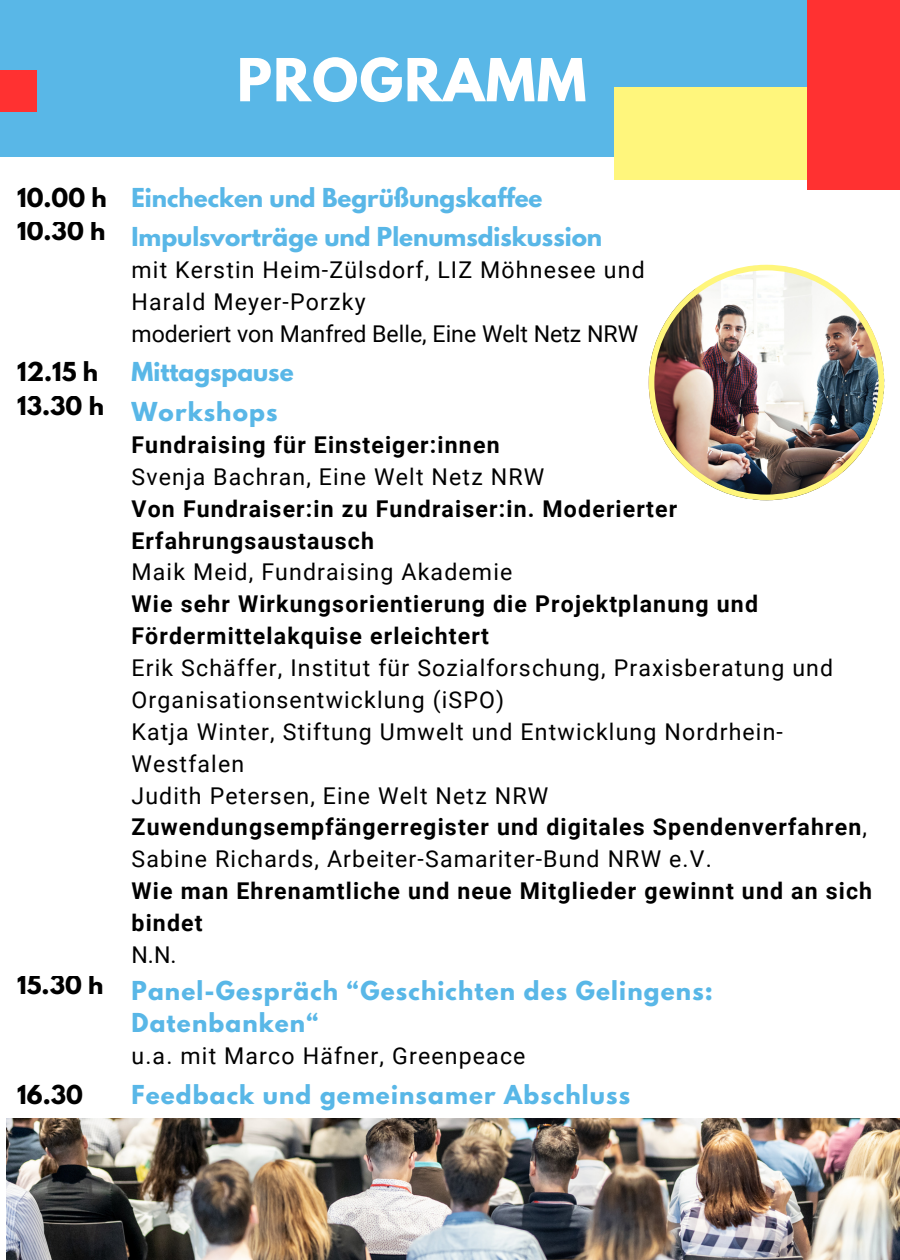
<style>
.page{position:relative;width:900px;height:1260px;background:#fff}
.page>*{position:absolute;margin:0;border:0;box-sizing:border-box;transform-origin:0 0}
.t1{font:700 52.5px "League Spartan";letter-spacing:.025em;color:#fff}
.t2{font:700 23px/32px "Roboto";letter-spacing:.05em;color:#000}
.t3{font:23px/32px "Roboto";letter-spacing:.05em;color:#000}
.t4{font:700 23px "League Spartan";letter-spacing:.05em;color:#59b7e7}
.t5{font:700 23px "League Spartan";color:#59b7e7}
.t6{font:23px "Roboto";color:#000}
.t7{font:700 23px "League Spartan";color:#000}
.s1{font-weight:400}
</style>
<div class="page">
<div style="left:0;top:0;width:900px;height:157px;background:#59b7e7"></div>
<div style="left:614px;top:87px;width:270px;height:92px;background:#fff67c"></div>
<div style="left:808px;top:0;width:92px;height:190px;background:#ff3131"></div>
<div style="left:0;top:71px;width:37px;height:41px;background:#ff3131"></div>
<img style="left:649px;top:265px;width:235px;height:235px">
<img style="left:7px;top:1119px;width:893px;height:141px">
<p class="t1" style="left:237px;top:54px;width:351px">PROGRAMM</p>
<p class="t7" style="left:17px;top:186px;width:91px">10.00 h</p>
<p class="t5" style="left:132px;top:186px;width:413px">Einchecken und Begrüßungskaffee</p>
<p class="t7" style="left:17px;top:220px;width:90px">10.30 h</p>
<p class="t5" style="left:132px;top:226px;width:472px">Impulsvorträge und Plenumsdiskussion</p>
<p class="t3" style="left:132px;top:254px;width:515px">mit Kerstin Heim-Zülsdorf, LIZ Möhnesee und</p>
<p class="t3" style="left:132px;top:286px;width:236px">Harald Meyer-Porzky</p>
<p class="t6" style="left:132px;top:321px;width:508px">moderiert von Manfred Belle, Eine Welt Netz NRW</p>
<p class="t7" style="left:17px;top:361px;width:82px">12.15 h</p>
<p class="t5" style="left:132px;top:361px;width:164px">Mittagspause</p>
<p class="t7" style="left:17px;top:394px;width:88px">13.30 h</p>
<p class="t4" style="left:132px;top:400px;width:147px">Workshops</p>
<p class="t2" style="left:132px;top:429px;width:370px">Fundraising für Einsteiger:innen</p>
<p class="t3" style="left:132px;top:461px;width:414px">Svenja Bachran, Eine Welt Netz NRW</p>
<p class="t2" style="left:132px;top:493px;width:547px">Von Fundraiser:in zu Fundraiser:in. Moderierter<br>Erfahrungsaustausch</p>
<p class="t3" style="left:132px;top:557px;width:382px">Maik Meid, Fundraising Akademie</p>
<p class="t2" style="left:132px;top:588px;width:628px">Wie sehr Wirkungsorientierung die Projektplanung und<br>Fördermittelakquise erleichtert</p>
<p class="t3" style="left:132px;top:652px;width:703px">Erik Schäffer, Institut für Sozialforschung, Praxisberatung und<br>Organisationsentwicklung (iSPO)</p>
<p class="t3" style="left:132px;top:716px;width:653px">Katja Winter, Stiftung Umwelt und Entwicklung Nordrhein-<br>Westfalen</p>
<p class="t3" style="left:132px;top:780px;width:418px">Judith Petersen, Eine Welt Netz NRW</p>
<p class="t2" style="left:132px;top:812px;width:737px">Zuwendungsempfängerregister und digitales Spendenverfahren<span class="s1">,<br>Sabine Richards, Arbeiter-Samariter-Bund NRW e.V.</span></p>
<p class="t2" style="left:132px;top:875px;width:742px">Wie man Ehrenamtliche und neue Mitglieder gewinnt und an sich bindet</p>
<p class="t3" style="left:132px;top:939px;width:47px">N.N.</p>
<p class="t7" style="left:17px;top:974px;width:88px">15.30 h</p>
<p class="t4" style="left:132px;top:980px;width:583px">Panel-Gespräch “Geschichten des Gelingens:</p>
<p class="t4" style="left:132px;top:1012px;width:189px">Datenbanken“</p>
<p class="t3" style="left:132px;top:1040px;width:396px">u.a. mit Marco Häfner, Greenpeace</p>
<p class="t7" style="left:17px;top:1083px;width:67px">16.30</p>
<p class="t4" style="left:132px;top:1083px;width:500px">Feedback und gemeinsamer Abschluss</p>
</div>
